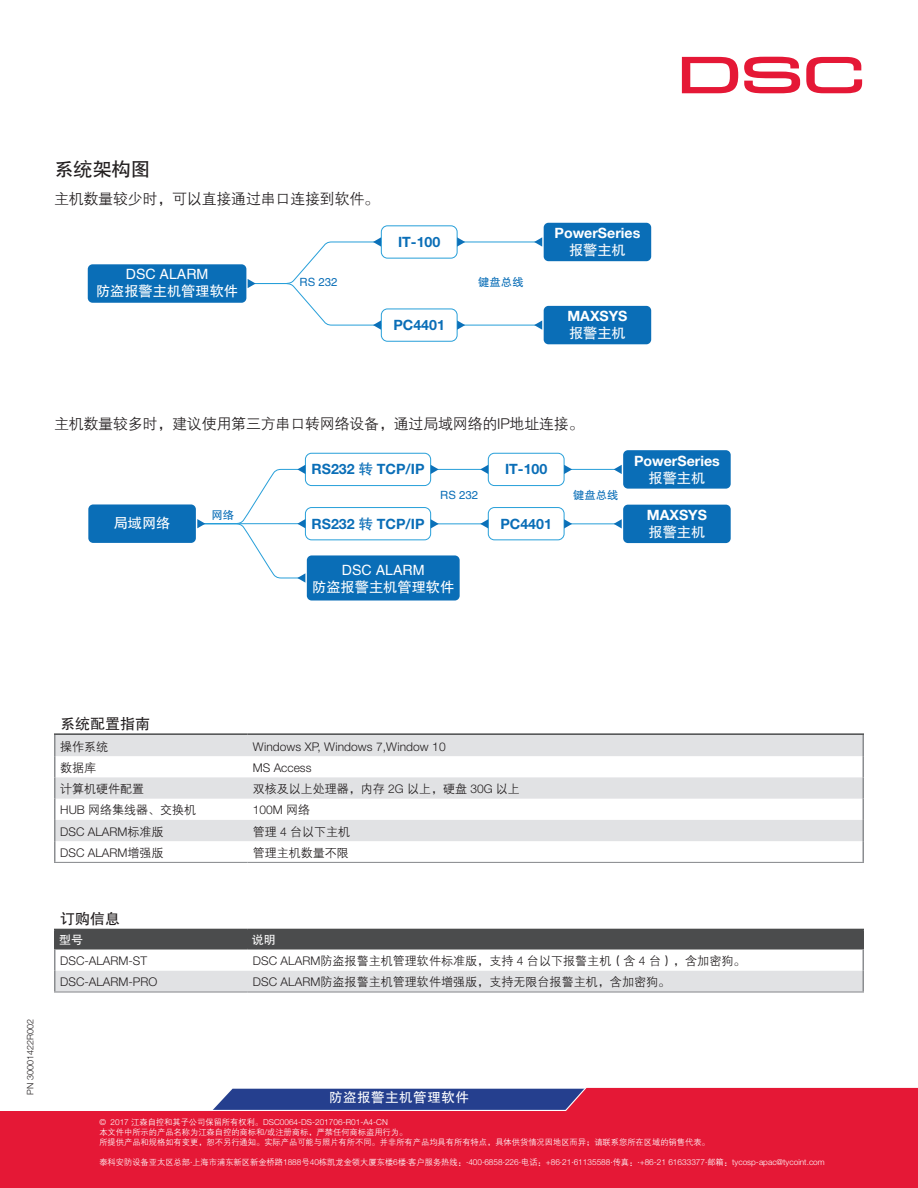
<style>
.page{position:relative;width:918px;height:1188px;background:#fff}
.page>*{position:absolute;margin:0;border:0;box-sizing:border-box;transform-origin:0 0}
.Paragraph_Style{font:19.5px "FZHTK GBK1 0";letter-spacing:-.015em;color:#231f20}
.Paragraph_Style-2{font:15px "FZZDXJW GB1 0";letter-spacing:-.015em;color:#231f20}
.Specifications_Headl{font:15px "FZHTK GBK1 0";color:#231f20}
.t1{font:700 14.25px/17.1px "Helvetica Neue LT Pro";color:#fff;text-align:center}
.t2{font:700 14.25px "Helvetica Neue LT Pro";color:#0a6eb7}
.t3{font:14.25px/17.1px "FZHTJW GB1 0";color:#fff;text-align:center}
.t4{font:13.5px "FZHTK GBK1 0";letter-spacing:.04em;color:#fff}
.Ordering_Infor_Chart{font:12px "FZZDXJW GB1 0";letter-spacing:.005em;color:#231f20}
.Ordering_Infor_Chart-2{font:300 12px "Helvetica Neue LT Pro";color:#231f20}
.Ordering_Infor_Chart-3{font:12px "FZHTK GBK1 0";color:#fff}
.t5{font:11.4px "FZHTJW GB1 0";color:#0a6eb7}
.t6{font:300 9px "Helvetica Neue LT Pro";color:#231f20}
.t7{font:8.25px/9.9px "FZZDXJW GB1 0";color:#fff}
.t8{font:300 8.25px "Helvetica Neue LT Pro";color:#fff}
.s1{font-family:"FZHTJW GB1 0";font-weight:400}
.s2{font-family:"Helvetica Neue LT Pro";font-weight:300}
.s3{font-family:"FZZDXJW GB1 0";font-weight:400}
</style>
<div class="page">
<svg style="left:0;top:1087px;width:918px;height:101px;background:#d72b4b"></svg>
<svg style="left:682px;top:57px;width:56px;height:36px"></svg>
<svg style="left:744px;top:57px;width:56px;height:36px"></svg>
<svg style="left:806px;top:57px;width:56px;height:36px"></svg>
<svg style="left:56px;top:735px;width:806px;height:106px;fill:#e1e2e4"></svg>
<hr style="left:862px;top:735px;width:2px;height:21px;background:#8b8d90">
<hr style="left:862px;top:756px;width:2px;height:21px;background:#8b8d90">
<hr style="left:862px;top:777px;width:2px;height:22px;background:#8b8d90">
<hr style="left:862px;top:799px;width:2px;height:21px;background:#8b8d90">
<hr style="left:862px;top:820px;width:2px;height:21px;background:#8b8d90">
<hr style="left:862px;top:841px;width:2px;height:21px;background:#8b8d90">
<hr style="left:54px;top:735px;width:2px;height:21px;background:#8b8d90">
<hr style="left:54px;top:756px;width:2px;height:21px;background:#8b8d90">
<hr style="left:54px;top:777px;width:2px;height:22px;background:#8b8d90">
<hr style="left:54px;top:799px;width:2px;height:21px;background:#8b8d90">
<hr style="left:54px;top:820px;width:2px;height:21px;background:#8b8d90">
<hr style="left:54px;top:841px;width:2px;height:21px;background:#8b8d90">
<hr style="left:54px;top:862px;width:193px;height:1px;background:#8b8d90">
<hr style="left:247px;top:862px;width:617px;height:1px;background:#8b8d90">
<hr style="left:54px;top:733px;width:193px;height:2px;background:#4b4c4d">
<hr style="left:247px;top:733px;width:617px;height:2px;background:#4b4c4d">
<div style="left:56px;top:971px;width:806px;height:20px;background:#e1e2e4"></div>
<hr style="left:54px;top:948px;width:193px;height:2px;background:#4b4c4d">
<hr style="left:247px;top:948px;width:617px;height:2px;background:#4b4c4d">
<hr style="left:862px;top:950px;width:2px;height:21px;background:#8b8d90">
<hr style="left:862px;top:971px;width:2px;height:20px;background:#8b8d90">
<hr style="left:54px;top:950px;width:2px;height:21px;background:#8b8d90">
<hr style="left:54px;top:971px;width:2px;height:20px;background:#8b8d90">
<hr style="left:54px;top:991px;width:193px;height:2px;background:#8b8d90">
<hr style="left:247px;top:991px;width:617px;height:2px;background:#8b8d90">
<div style="left:54px;top:929px;width:810px;height:19px;background:#4b4c4d"></div>
<div style="left:542px;top:221px;width:111px;height:42px;background:#0a6eb7;border-radius:6px"></div>
<div style="left:541px;top:220px;width:113px;height:44px;border:3px solid #fff;border-radius:6px"></div>
<div style="left:542px;top:304px;width:111px;height:42px;background:#0a6eb7;border-radius:6px"></div>
<div style="left:541px;top:303px;width:113px;height:44px;border:3px solid #fff;border-radius:6px"></div>
<hr style="left:463px;top:242px;width:73px;height:1px;background:#279fd9">
<hr style="left:463px;top:325px;width:73px;height:1px;background:#279fd9">
<div style="left:381px;top:225px;width:76px;height:33px;border:1px solid #279fd9;border-radius:6px"></div>
<div style="left:381px;top:309px;width:76px;height:33px;border:1px solid #279fd9;border-radius:6px"></div>
<svg style="left:457px;top:237px;width:8px;height:10px"></svg>
<svg style="left:534px;top:237px;width:8px;height:10px"></svg>
<svg style="left:457px;top:320px;width:8px;height:10px"></svg>
<svg style="left:534px;top:320px;width:8px;height:10px"></svg>
<div style="left:86px;top:263px;width:162px;height:41px;background:#0a6eb7;border-radius:6px"></div>
<div style="left:85px;top:261px;width:164px;height:45px;border:3px solid #fff;border-radius:6px"></div>
<svg style="left:247px;top:237px;width:135px;height:93px"></svg>
<div style="left:305px;top:453px;width:126px;height:33px;border:1px solid #279fd9;border-radius:6px"></div>
<div style="left:305px;top:507px;width:126px;height:33px;border:1px solid #279fd9;border-radius:6px"></div>
<div style="left:488px;top:453px;width:76px;height:33px;border:1px solid #279fd9;border-radius:6px"></div>
<div style="left:488px;top:507px;width:76px;height:33px;border:1px solid #279fd9;border-radius:6px"></div>
<div style="left:622px;top:449px;width:110px;height:41px;background:#0a6eb7;border-radius:6px"></div>
<div style="left:620px;top:447px;width:114px;height:44px;border:3px solid #fff;border-radius:6px"></div>
<div style="left:622px;top:503px;width:110px;height:41px;background:#0a6eb7;border-radius:6px"></div>
<div style="left:620px;top:502px;width:114px;height:44px;border:3px solid #fff;border-radius:6px"></div>
<hr style="left:570px;top:469px;width:46px;height:1px;background:#279fd9">
<svg style="left:564px;top:465px;width:8px;height:9px"></svg>
<svg style="left:614px;top:465px;width:8px;height:9px"></svg>
<hr style="left:570px;top:524px;width:46px;height:1px;background:#279fd9">
<svg style="left:564px;top:519px;width:8px;height:10px"></svg>
<svg style="left:614px;top:519px;width:8px;height:10px"></svg>
<hr style="left:436px;top:469px;width:46px;height:1px;background:#279fd9">
<svg style="left:431px;top:465px;width:8px;height:9px"></svg>
<svg style="left:480px;top:465px;width:8px;height:9px"></svg>
<hr style="left:436px;top:524px;width:46px;height:1px;background:#279fd9">
<svg style="left:431px;top:519px;width:8px;height:10px"></svg>
<svg style="left:480px;top:519px;width:8px;height:10px"></svg>
<div style="left:87px;top:503px;width:110px;height:41px;background:#0a6eb7;border-radius:6px"></div>
<div style="left:85px;top:502px;width:114px;height:44px;border:3px solid #fff;border-radius:6px"></div>
<div style="left:305px;top:554px;width:156px;height:48px;background:#0a6eb7;border-radius:6px"></div>
<div style="left:304px;top:553px;width:159px;height:50px;border:3px solid #fff;border-radius:6px"></div>
<svg style="left:197px;top:465px;width:109px;height:118px"></svg>
<p class="Paragraph_Style" style="left:54px;top:158px;width:98px">系统架构图</p>
<p class="Paragraph_Style-2" style="left:54px;top:191px;width:327px">主机数量较少时，可以直接通过串口连接到软件。</p>
<p class="t2" style="left:398px;top:233px;width:44px">IT-100</p>
<p class="t3" style="left:96px;top:266px;width:144px">DSC ALARM<br>防盗报警主机管理软件</p>
<p class="t5" style="left:300px;top:276px;width:39px">RS 232</p>
<p class="t5" style="left:478px;top:276px;width:47px">键盘总线</p>
<p class="t2" style="left:393px;top:316px;width:53px">PC4401</p>
<p class="t1" style="left:555px;top:224px;width:87px">PowerSeries<span class="s1">报警主机</span></p>
<p class="t1" style="left:567px;top:307px;width:62px;text-align:left">MAXSYS<span class="s1">报警主机</span></p>
<p class="Paragraph_Style-2" style="left:54px;top:416px;width:531px">主机数量较多时，建议使用第三方串口转网络设备，通过局域网络的<span class="s2">IP</span>地址连接。</p>
<p class="t3" style="left:114px;top:515px;width:58px">局域网络</p>
<p class="t5" style="left:211px;top:509px;width:24px">网络</p>
<p class="t2" style="left:312px;top:460px;width:114px">RS232 <span class="s1">转</span> TCP/IP</p>
<p class="t2" style="left:312px;top:514px;width:114px">RS232 <span class="s1">转</span> TCP/IP</p>
<p class="t2" style="left:505px;top:460px;width:44px">IT-100</p>
<p class="t5" style="left:440px;top:489px;width:39px">RS 232</p>
<p class="t5" style="left:573px;top:489px;width:47px">键盘总线</p>
<p class="t2" style="left:500px;top:514px;width:53px">PC4401</p>
<p class="t3" style="left:312px;top:562px;width:144px">DSC ALARM<br>防盗报警主机管理软件</p>
<p class="t1" style="left:634px;top:452px;width:87px">PowerSeries<span class="s1">报警主机</span></p>
<p class="t1" style="left:647px;top:506px;width:62px;text-align:left">MAXSYS<span class="s1">报警主机</span></p>
<p class="t6" style="left:25px;top:1095px;width:77px;rotate:-90deg">PN 30001422R002</p>
<p class="Specifications_Headl" style="left:60px;top:715px;width:92px">系统配置指南</p>
<p class="Ordering_Infor_Chart" style="left:60px;top:740px;width:49px">操作系统</p>
<p class="Ordering_Infor_Chart-2" style="left:253px;top:739px;width:194px">Windows XP, Windows 7,Window 10</p>
<p class="Ordering_Infor_Chart" style="left:60px;top:761px;width:37px">数据库</p>
<p class="Ordering_Infor_Chart-2" style="left:253px;top:760px;width:60px">MS Access</p>
<p class="Ordering_Infor_Chart" style="left:60px;top:783px;width:85px">计算机硬件配置</p>
<p class="Ordering_Infor_Chart" style="left:253px;top:783px;width:269px">双核及以上处理器，内存 <span class="s2">2G</span> 以上，硬盘 <span class="s2">30G</span> 以上</p>
<p class="Ordering_Infor_Chart" style="left:60px;top:804px;width:138px"><span class="s2">HUB</span> 网络集线器、交换机</p>
<p class="Ordering_Infor_Chart-2" style="left:253px;top:803px;width:59px">100M <span class="s3">网络</span></p>
<p class="Ordering_Infor_Chart-2" style="left:60px;top:824px;width:105px">DSC ALARM<span class="s3">标准版</span></p>
<p class="Ordering_Infor_Chart" style="left:253px;top:825px;width:99px">管理 <span class="s2">4</span> 台以下主机</p>
<p class="Ordering_Infor_Chart-2" style="left:60px;top:845px;width:105px">DSC ALARM<span class="s3">增强版</span></p>
<p class="Ordering_Infor_Chart" style="left:253px;top:846px;width:97px">管理主机数量不限</p>
<p class="Specifications_Headl" style="left:60px;top:911px;width:62px">订购信息</p>
<p class="Ordering_Infor_Chart-3" style="left:59px;top:933px;width:25px">型号</p>
<p class="Ordering_Infor_Chart-3" style="left:252px;top:933px;width:25px">说明</p>
<p class="Ordering_Infor_Chart-2" style="left:60px;top:954px;width:88px">DSC-ALARM-ST</p>
<p class="Ordering_Infor_Chart" style="left:253px;top:955px;width:494px"><span class="s2">DSC ALARM</span>防盗报警主机管理软件标准版，支持 <span class="s2">4</span> 台以下报警主机（含 <span class="s2">4</span> 台），含加密狗。</p>
<p class="Ordering_Infor_Chart-2" style="left:60px;top:975px;width:99px">DSC-ALARM-PRO</p>
<p class="Ordering_Infor_Chart" style="left:253px;top:976px;width:419px"><span class="s2">DSC ALARM</span>防盗报警主机管理软件增强版，支持无限台报警主机，含加密狗。</p>
<p class="t4" style="left:329px;top:1090px;width:141px">防盗报警主机管理软件</p>
<p class="t7" style="left:99px;top:1118px;width:612px"><span class="s2">© 2017</span> 江森自控和其子公司保留所有权利。<span class="s2">DSC0064-DS-201706-R01-A4-CN<br></span>本文件中所示的产品名称为江森自控的商标和<span class="s2">/</span>或注册商标，严禁任何商标盗用行为。<br>所提供产品和规格如有变更，恕不另行通知。实际产品可能与照片有所不同。并非所有产品均具有所有特点，具体供货情况因地区而异；请联系您所在区域的销售代表。</p>
<p class="t8" style="left:99px;top:1157px;width:727px"><span class="s3">泰科安防设备亚太区总部</span>·<span class="s3">上海市浦东新区新金桥路</span>1888<span class="s3">号</span>40<span class="s3">栋凯龙金领大厦东楼</span>6<span class="s3">楼</span>·<span class="s3">客户服务热线：</span>·400·6858·226·<span class="s3">电话：</span>+86·21·61135588·<span class="s3">传真：</span>·+86-21 61633377·<span class="s3">邮箱：</span>tycosp-apac@tycoint.com</p>
</div>
